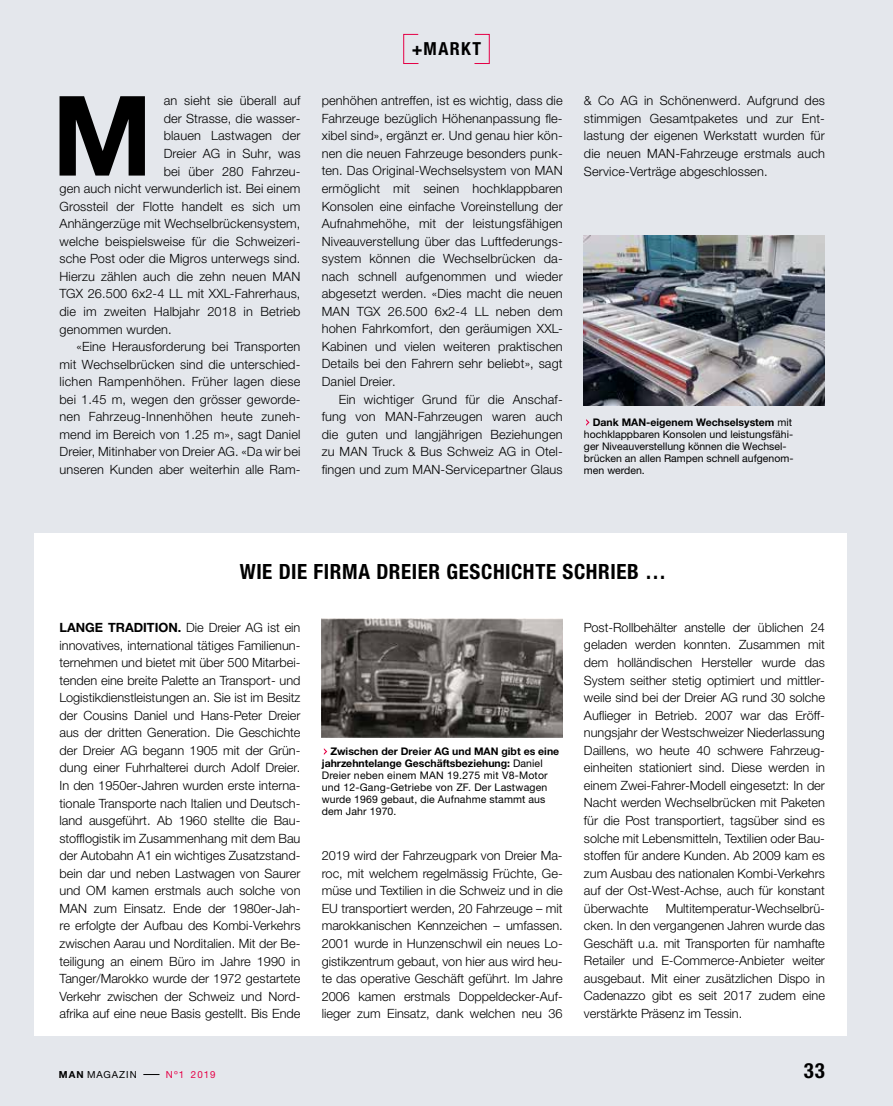
<style>
.page{position:relative;width:893px;height:1106px;background:#e4e7ec}
.page>*{position:absolute;margin:0;border:0;box-sizing:border-box;transform-origin:0 0}
.t1{font:700 111px "Helvetica Neue LTW1 G";color:#000}
.t2{font:700 condensed 21px "Helvetica Neue LTW1 G";letter-spacing:.025em;color:#000}
.t3{font:700 condensed 18px "Helvetica Neue LTW1 G";letter-spacing:.08em;color:#000}
.t4{font:300 12.75px/17.5px "Helvetica Neue LTW1 G";color:#000;text-align:justify}
.t5{font:300 12.75px "Helvetica Neue LTW1 G";letter-spacing:.02em;color:#000}
.t6{font:10.5px/12px "Helvetica Neue LTW1 G";letter-spacing:.02em;color:#000}
.t7{font:10.5px/12px "Helvetica Neue LTW1 G";color:#000}
.t8{font:9.75px "Helvetica Neue LTW1 G";letter-spacing:.1em;color:#000}
.t9{font:9.75px "Helvetica Neue LTW1 G";letter-spacing:.1em;color:#e50046}
.s1{font-weight:700}
</style>
<div class="page">
<svg style="left:143px;top:1074px;width:16px;height:1px"></svg>
<div style="left:403px;top:34px;width:16px;height:30px;border:1px solid #e50046"></div>
<div style="left:474px;top:34px;width:16px;height:30px;border:1px solid #e50046"></div>
<div style="left:34px;top:534px;width:812px;height:501px;background:#fff"></div>
<img style="left:322px;top:618px;width:241px;height:119px">
<svg style="left:324px;top:748px;width:3px;height:7px"></svg>
<svg style="left:586px;top:419px;width:3px;height:7px"></svg>
<img style="left:584px;top:235px;width:241px;height:170px">
<h1 class="t1" style="left:52px;top:67px;width:102px">M</h1>
<p class="t4" style="left:164px;top:92px;width:138px">an sieht sie überall auf</p>
<p class="t4" style="left:164px;top:109px;width:138px">der Strasse, die wasser-</p>
<p class="t4" style="left:164px;top:127px;width:138px">blauen Lastwagen der</p>
<p class="t4" style="left:164px;top:145px;width:138px">Dreier AG in Suhr, was</p>
<p class="t4" style="left:164px;top:162px;width:138px">bei über 280 Fahrzeu-</p>
<p class="t4" style="left:60px;top:180px;width:242px">gen auch nicht verwunderlich ist. Bei einem</p>
<p class="t4" style="left:60px;top:197px;width:242px">Grossteil der Flotte handelt es sich um</p>
<p class="t4" style="left:60px;top:215px;width:242px">Anhängerzüge mit Wechselbrückensystem,</p>
<p class="t4" style="left:60px;top:232px;width:242px">welche beispielsweise für die Schweizeri-</p>
<p class="t4" style="left:60px;top:250px;width:242px">sche Post oder die Migros unterwegs sind.</p>
<p class="t4" style="left:60px;top:267px;width:242px">Hierzu zählen auch die zehn neuen MAN</p>
<p class="t4" style="left:60px;top:285px;width:242px">TGX 26.500 6x2-4 LL mit XXL-Fahrerhaus,</p>
<p class="t4" style="left:60px;top:302px;width:242px">die im zweiten Halbjahr 2018 in Betrieb</p>
<p class="t4" style="left:60px;top:320px;width:114px">genommen wurden.</p>
<p class="t4" style="left:77px;top:338px;width:225px">«Eine Herausforderung bei Transporten</p>
<p class="t4" style="left:60px;top:355px;width:242px">mit Wechselbrücken sind die unterschied-</p>
<p class="t5" style="left:60px;top:374px;width:242px">lichen Rampenhöhen. Früher lagen diese</p>
<p class="t4" style="left:60px;top:390px;width:242px">bei 1.45 m, wegen den grösser geworde-</p>
<p class="t5" style="left:60px;top:409px;width:242px">nen Fahrzeug-Innenhöhen heute zuneh-</p>
<p class="t4" style="left:60px;top:425px;width:242px">mend im Bereich von 1.25 m», sagt Daniel</p>
<p class="t4" style="left:60px;top:443px;width:242px">Dreier, Mitinhaber von Dreier AG. «Da wir bei</p>
<p class="t4" style="left:60px;top:460px;width:242px">unseren Kunden aber weiterhin alle Ram-</p>
<h3 class="t3" style="left:412px;top:38px;width:71px">+MARKT</h3>
<p class="t4" style="left:322px;top:92px;width:242px">penhöhen antreffen, ist es wichtig, dass die Fahrzeuge bezüglich Höhenanpassung fle&shy;xibel sind», ergänzt er. Und genau hier kön&shy;nen die neuen Fahrzeuge besonders punk&shy;ten. Das Original-Wechselsystem von MAN ermöglicht mit seinen hochklappbaren Konsolen eine einfache Voreinstellung der Aufnahmehöhe, mit der leistungsfähigen Niveauverstellung über das Luftfederungs&shy;system können die Wechselbrücken da&shy;nach schnell aufgenommen und wieder abgesetzt werden. «Dies macht die neuen MAN TGX 26.500 6x2-4 LL neben dem hohen Fahrkomfort, den geräumigen XXL-Kabinen und vielen weiteren praktischen Details bei den Fahrern sehr beliebt», sagt Daniel Dreier.</p>
<p class="t4" style="left:322px;top:390px;width:242px;text-align:left;text-indent:17px">Ein wichtiger Grund für die Anschaf&shy;fung von MAN-Fahrzeugen waren auch die guten und langjährigen Beziehungen zu MAN Truck &amp; Bus Schweiz AG in Otel&shy;fingen und zum MAN-Servicepartner Glaus</p>
<p class="t4" style="left:584px;top:92px;width:242px">&amp; Co AG in Schönenwerd. Aufgrund des stimmigen Gesamtpaketes und zur Ent&shy;lastung der eigenen Werkstatt wurden für die neuen MAN-Fahrzeuge erstmals auch Service-Verträge abgeschlossen.</p>
<p class="t7" style="left:584px;top:416px;width:211px;text-indent:9px"><span class="s1">Dank MAN-eigenem Wechselsystem</span> mit hochklappbaren Konsolen und leistungsfähi&shy;ger Niveauverstellung können die Wechsel&shy;brücken an allen Rampen schnell aufgenom&shy;men werden.</p>
<h2 class="t2" style="left:240px;top:559px;width:428px">WIE DIE FIRMA DREIER GESCHICHTE SCHRIEB …</h2>
<p class="t4" style="left:60px;top:618px;width:242px;text-align:left"><span class="s1">LANGE TRADITION.</span> Die Dreier AG ist ein innovatives, international tätiges Familienun&shy;ternehmen und bietet mit über 500 Mitarbei&shy;tenden eine breite Palette an Transport- und Logistikdienstleistungen an. Sie ist im Besitz der Cousins Daniel und Hans-Peter Dreier aus der dritten Generation. Die Geschichte der Dreier AG begann 1905 mit der Grün&shy;dung einer Fuhrhalterei durch Adolf Dreier.<br>In den 1950er-Jahren wurden erste interna&shy;tionale Transporte nach Italien und Deutsch&shy;land ausgeführt. Ab 1960 stellte die Bau&shy;stofflogistik im Zusammenhang mit dem Bau der Autobahn A1 ein wichtiges Zusatzstand&shy;bein dar und neben Lastwagen von Saurer und OM kamen erstmals auch solche von MAN zum Einsatz. Ende der 1980er-Jah&shy;re erfolgte der Aufbau des Kombi-Verkehrs zwischen Aarau und Norditalien. Mit der Be&shy;teiligung an einem Büro im Jahre 1990 in Tanger/Marokko wurde der 1972 gestartete Verkehr zwischen der Schweiz und Nord&shy;afrika auf eine neue Basis gestellt. Bis Ende</p>
<p class="t6" style="left:322px;top:745px;width:239px;text-indent:9px"><span class="s1">Zwischen der Dreier AG und MAN gibt es eine jahrzehntelange Geschäftsbeziehung:</span> Daniel Dreier neben einem MAN 19.275 mit V8-Motor und 12-Gang-Getriebe von ZF. Der Lastwagen wurde 1969 gebaut, die Aufnahme stammt aus dem Jahr 1970.</p>
<p class="t4" style="left:322px;top:846px;width:242px">2019 wird der Fahrzeugpark von Dreier Ma&shy;roc, mit welchem regelmässig Früchte, Ge&shy;müse und Textilien in die Schweiz und in die EU transportiert werden, 20 Fahrzeuge – mit marokkanischen Kennzeichen – umfassen.<br>2001 wurde in Hunzenschwil ein neues Lo&shy;gistikzentrum gebaut, von hier aus wird heu&shy;te das operative Geschäft geführt. Im Jahre 2006 kamen erstmals Doppeldecker-Auf&shy;lieger zum Einsatz, dank welchen neu 36</p>
<p class="t4" style="left:584px;top:618px;width:242px">Post-Rollbehälter anstelle der üblichen 24 geladen werden konnten. Zusammen mit dem holländischen Hersteller wurde das System seither stetig optimiert und mittler&shy;weile sind bei der Dreier AG rund 30 solche Auflieger in Betrieb. 2007 war das Eröff&shy;nungsjahr der Westschweizer Niederlassung Daillens, wo heute 40 schwere Fahrzeug&shy;einheiten stationiert sind. Diese werden in einem Zwei-Fahrer-Modell eingesetzt: In der Nacht werden Wechselbrücken mit Paketen für die Post transportiert, tagsüber sind es solche mit Lebensmitteln, Textilien oder Bau&shy;stoffen für andere Kunden. Ab 2009 kam es zum Ausbau des nationalen Kombi-Verkehrs auf der Ost-West-Achse, auch für konstant überwachte</p>
<p class="t4" style="left:584px;top:899px;width:242px;text-indent:82px">Multitemperatur-Wechselbrü&shy;cken. In den vergangenen Jahren wurde das Geschäft u.a. mit Transporten für namhafte Retailer und E-Commerce-Anbieter weiter ausgebaut. Mit einer zusätzlichen Dispo in Cadenazzo gibt es seit 2017 zudem eine verstärkte Präsenz im Tessin.</p>
<p class="t8" style="left:59px;top:1068px;width:79px"><span class="s1">MAN</span> MAGAZIN</p>
<p class="t9" style="left:166px;top:1068px;width:51px">Nº1 2019</p>
<h2 class="t2" style="left:804px;top:1058px;width:22px">33</h2>
</div>
